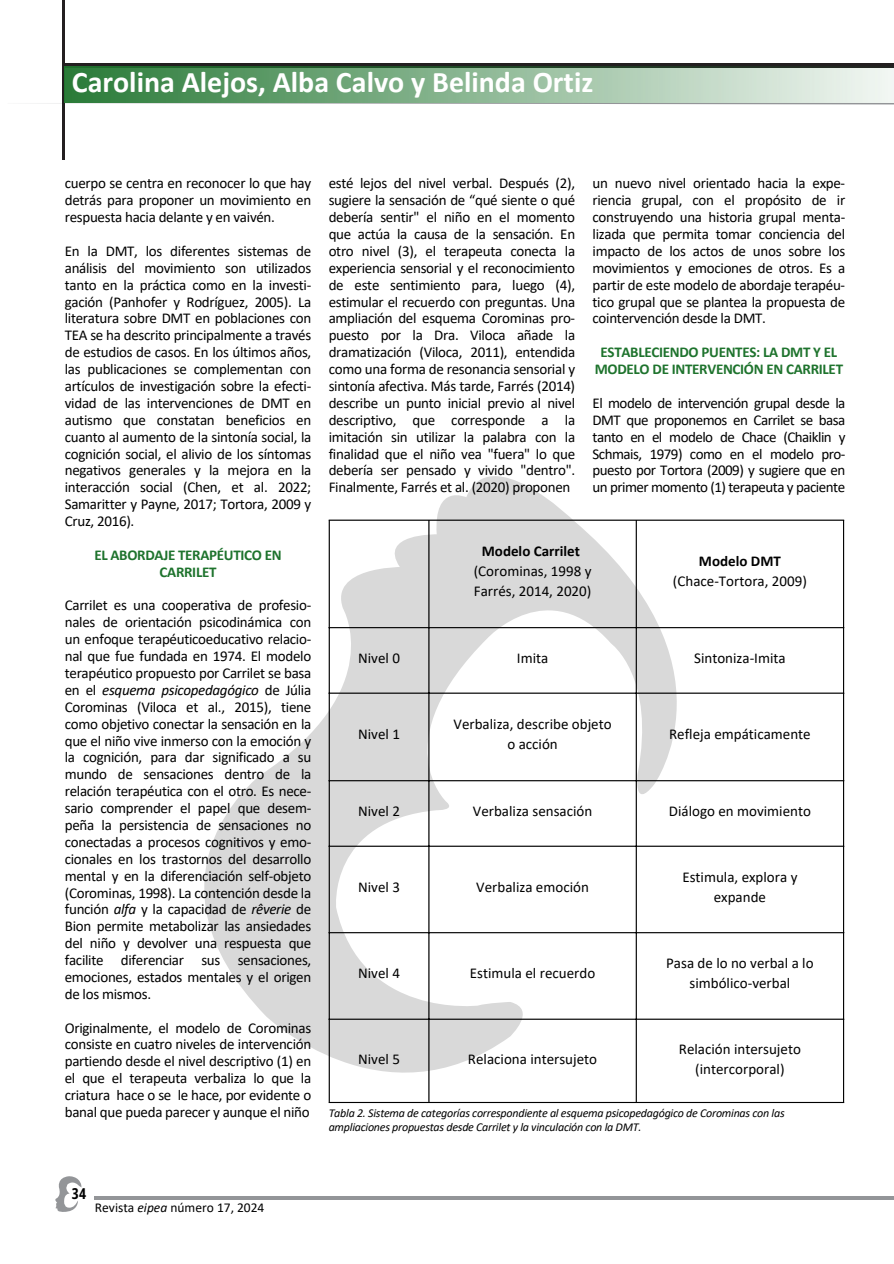
<style>
.page{position:relative;width:894px;height:1264px;background:#fff}
.page>*{position:absolute;margin:0;border:0;box-sizing:border-box;transform-origin:0 0}
.t1{font:700 30px "Calibri";color:#fff}
.t2{font:15px/16.8px "Calibri";letter-spacing:-.02em;color:#000;text-align:justify}
.t3{font:15px/20.2px "Calibri";color:#000;text-align:center}
.t4{font:700 15px/16.8px "Calibri";letter-spacing:-.02em;color:#1e732d;text-align:center}
.t5{font:700 15px "Calibri";color:#000}
.t6{font:700 15px "Open Sans Condensed";color:#000}
.t7{font:13.5px "Calibri";color:#000}
.t8{font:italic 12px/14px "Calibri";letter-spacing:-.02em;color:#000}
.s1{font-style:italic}
</style>
<div class="page">
<svg style="left:204px;top:476px;width:472px;height:596px"></svg>
<svg style="left:55px;top:1176px;width:26px;height:35px"></svg>
<hr style="left:95px;top:1196px;width:798px;height:3px;background:#939598">
<hr style="left:64px;top:64px;width:829px;height:3px;background:#231f20">
<svg style="left:35px;top:103px;width:858px;height:1px"></svg>
<hr style="left:63px;top:0;width:1px;height:160px;background:#231f20">
<img style="left:64px;top:67px;width:829px;height:36px">
<hr style="left:328px;top:520px;width:2px;height:581px;background:#000">
<hr style="left:428px;top:520px;width:1px;height:581px;background:#000">
<hr style="left:635px;top:520px;width:1px;height:581px;background:#000">
<hr style="left:842px;top:520px;width:1px;height:581px;background:#000">
<hr style="left:328px;top:519px;width:515px;height:1px;background:#000">
<hr style="left:328px;top:627px;width:515px;height:1px;background:#000">
<hr style="left:328px;top:692px;width:515px;height:1px;background:#000">
<hr style="left:328px;top:780px;width:515px;height:1px;background:#000">
<hr style="left:328px;top:845px;width:515px;height:1px;background:#000">
<hr style="left:328px;top:932px;width:515px;height:1px;background:#000">
<hr style="left:328px;top:1018px;width:515px;height:1px;background:#000">
<hr style="left:328px;top:1101px;width:515px;height:2px;background:#000">
<h3 class="t1" style="left:72px;top:70px;width:523px">Carolina Alejos, Alba Calvo y Belinda Ortiz</h3>
<p class="t2" style="left:65px;top:176px;width:248px">cuerpo se centra en reconocer lo que hay detrás para proponer un movimiento en respuesta hacia delante y en vaivén.</p>
<p class="t2" style="left:65px;top:244px;width:248px">En la DMT, los diferentes sistemas de análisis del movimiento son utilizados tanto en la práctica como en la investi&shy;gación (Panhofer y Rodríguez, 2005). La literatura sobre DMT en poblaciones con TEA se ha descrito principalmente a través de estudios de casos. En los últimos años, las publicaciones se complementan con artículos de investigación sobre la efecti&shy;vidad de las intervenciones de DMT en autismo que constatan beneficios en cuanto al aumento de la sintonía social, la cognición social, el alivio de los síntomas negativos generales y la mejora en la interacción social (Chen, et al. 2022; Samaritter y Payne, 2017; Tortora, 2009 y Cruz, 2016).</p>
<p class="t4" style="left:94px;top:547px;width:189px">EL ABORDAJE TERAPÉUTICO EN<br>CARRILET</p>
<p class="t2" style="left:65px;top:598px;width:248px">Carrilet es una cooperativa de profesio&shy;nales de orientación psicodinámica con un enfoque terapéuticoeducativo relacio&shy;nal que fue fundada en 1974. El modelo terapéutico propuesto por Carrilet se basa en el <span class="s1">esquema psicopedagógico</span> de Júlia Corominas (Viloca et al., 2015), tiene como objetivo conectar la sensación en la que el niño vive inmerso con la emoción y la cognición, para dar significado a su mundo de sensaciones dentro de la relación terapéutica con el otro. Es nece&shy;sario comprender el papel que desem&shy;peña la persistencia de sensaciones no conectadas a procesos cognitivos y emo&shy;cionales en los trastornos del desarrollo mental y en la diferenciación self-objeto (Corominas, 1998). La contención desde la función <span class="s1">alfa</span> y la capacidad de <span class="s1">rêverie</span> de Bion permite metabolizar las ansiedades del niño y devolver una respuesta que facilite diferenciar sus sensaciones, emociones, estados mentales y el origen de los mismos.</p>
<h3 class="t2" style="left:65px;top:1020px;width:248px">Originalmente, el modelo de Corominas consiste en cuatro niveles de intervención partiendo desde el nivel descriptivo (1) en el que el terapeuta verbaliza lo que la criatura hace o se le hace, por evidente o banal que pueda parecer y aunque el niño</h3>
<h3 class="t2" style="left:328px;top:176px;width:248px">esté lejos del nivel verbal. Después (2), sugiere la sensación de “qué siente o qué debería sentir" el niño en el momento que actúa la causa de la sensación. En otro nivel (3), el terapeuta conecta la experiencia sensorial y el reconocimiento de este sentimiento para, luego (4), estimular el recuerdo con preguntas. Una ampliación del esquema Corominas pro&shy;puesto por la Dra. Viloca añade la dramatización (Viloca, 2011), entendida como una forma de resonancia sensorial y sintonía afectiva. Más tarde, Farrés (2014) describe un punto inicial previo al nivel descriptivo, que corresponde a la imitación sin utilizar la palabra con la finalidad que el niño vea "fuera" lo que debería ser pensado y vivido "dentro".<br>Finalmente, Farrés et al. (2020) proponen</h3>
<h2 class="t2" style="left:592px;top:176px;width:254px">un nuevo nivel orientado hacia la expe&shy;riencia grupal, con el propósito de ir construyendo una historia grupal menta&shy;lizada que permita tomar conciencia del impacto de los actos de unos sobre los movimientos y emociones de otros. Es a partir de este modelo de abordaje terapéu&shy;tico grupal que se plantea la propuesta de cointervención desde la DMT.</h2>
<h3 class="t4" style="left:594px;top:345px;width:250px">ESTABLECIENDO PUENTES: LA DMT Y EL<br>MODELO DE INTERVENCIÓN EN CARRILET</h3>
<h3 class="t2" style="left:592px;top:396px;width:254px">El modelo de intervención grupal desde la DMT que proponemos en Carrilet se basa tanto en el modelo de Chace (Chaiklin y Schmais, 1979) como en el modelo pro&shy;puesto por Tortora (2009) y sugiere que en un primer momento (1) terapeuta y paciente</h3>
<h3 class="t5" style="left:481px;top:544px;width:99px">Modelo Carrilet</h3>
<h2 class="t3" style="left:473px;top:562px;width:119px">(Corominas, 1998 y</h2>
<h3 class="t3" style="left:473px;top:582px;width:119px">Farrés, 2014, 2020)</h3>
<p class="t5" style="left:698px;top:554px;width:83px">Modelo DMT</p>
<p class="t3" style="left:672px;top:572px;width:135px">(Chace-Tortora, 2009)</p>
<p class="t2" style="left:358px;top:651px;width:43px">Nivel 0</p>
<p class="t2" style="left:516px;top:651px;width:33px">Imita</p>
<p class="t3" style="left:694px;top:649px;width:93px">Sintoniza-Imita</p>
<p class="t2" style="left:358px;top:726px;width:43px">Nivel 1</p>
<p class="t3" style="left:453px;top:714px;width:160px">Verbaliza, describe objeto o acción</p>
<p class="t3" style="left:669px;top:724px;width:143px">Refleja empáticamente</p>
<p class="t2" style="left:358px;top:804px;width:43px">Nivel 2</p>
<p class="t3" style="left:472px;top:802px;width:121px">Verbaliza sensación</p>
<p class="t3" style="left:668px;top:802px;width:144px">Diálogo en movimiento</p>
<p class="t2" style="left:358px;top:879px;width:43px">Nivel 3</p>
<p class="t3" style="left:476px;top:877px;width:114px">Verbaliza emoción</p>
<p class="t3" style="left:682px;top:867px;width:117px">Estimula, explora y expande</p>
<p class="t2" style="left:358px;top:966px;width:43px">Nivel 4</p>
<p class="t3" style="left:470px;top:964px;width:127px">Estimula el recuerdo</p>
<p class="t3" style="left:666px;top:954px;width:149px">Pasa de lo no verbal a lo simbólico-verbal</p>
<p class="t2" style="left:358px;top:1051px;width:43px">Nivel 5</p>
<p class="t3" style="left:468px;top:1049px;width:131px">Relaciona intersujeto</p>
<p class="t3" style="left:678px;top:1039px;width:123px">Relación intersujeto (intercorporal)</p>
<p class="t8" style="left:328px;top:1106px;width:457px">Tabla 2. Sistema de categorías correspondiente al esquema psicopedagógico de Corominas con las ampliaciones propuestas desde Carrilet y la vinculación con la DMT.</p>
<p class="t6" style="left:72px;top:1183px;width:16px">34</p>
<h1 class="t7" style="left:95px;top:1201px;width:171px">Revista <span class="s1">eipea</span> número 17, 2024</h1>
</div>
